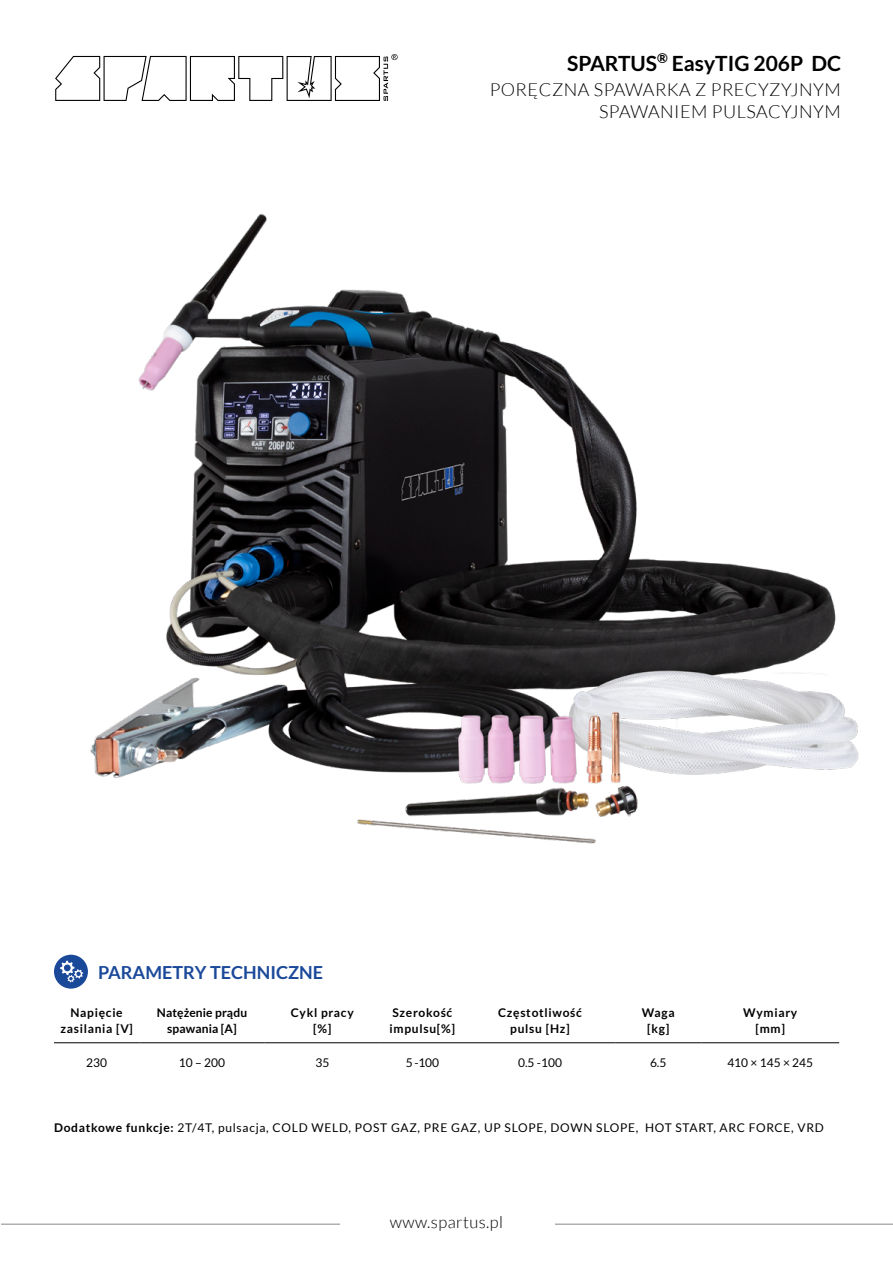
<style>
.page{position:relative;width:893px;height:1263px;background:#fff}
.page>*{position:absolute;margin:0;border:0;box-sizing:border-box;transform-origin:0 0}
.t1{font:700 21px "Lato";color:#000}
.t2{font:300 18px/21.6px "Lato";letter-spacing:.025em;color:#000;text-align:right}
.t3{font:700 18px "Lato";color:#1b499a}
.t4{font:300 16.5px "Lato";letter-spacing:.025em;color:#000}
.t5{font:12px "Lato";letter-spacing:.06em;color:#000}
.t6{font:700 12px/16.5px "Lato";letter-spacing:.06em;color:#000;text-align:center}
.t7{font:700 12px/16.5px "Lato";letter-spacing:.01em;color:#000;text-align:center}
.t8{font:12px "Lato";color:#000}
.s1{font-weight:700}
</style>
<div class="page">
<svg style="left:55px;top:54px;width:343px;height:47px"></svg>
<hr style="left:1px;top:1224px;width:339px;height:1px;background:#878787">
<hr style="left:555px;top:1224px;width:338px;height:1px;background:#878787">
<hr style="left:54px;top:1042px;width:85px;height:1px;background:#000">
<hr style="left:139px;top:1042px;width:126px;height:1px;background:#000">
<hr style="left:265px;top:1042px;width:115px;height:1px;background:#000">
<hr style="left:380px;top:1042px;width:85px;height:1px;background:#000">
<hr style="left:465px;top:1042px;width:150px;height:1px;background:#000">
<hr style="left:615px;top:1042px;width:86px;height:1px;background:#000">
<hr style="left:701px;top:1042px;width:138px;height:1px;background:#000">
<svg style="left:54px;top:955px;width:34px;height:34px"></svg>
<img style="left:90px;top:213px;width:769px;height:631px">
<h1 class="t1" style="left:567px;top:51px;width:275px">SPARTUS<sup>®</sup> EasyTIG 206P DC</h1>
<h2 class="t2" style="left:490px;top:79px;width:353px">PORĘCZNA SPAWARKA Z PRECYZYJNYM<br>SPAWANIEM PULSACYJNYM</h2>
<h2 class="t3" style="left:98px;top:962px;width:226px">PARAMETRY TECHNICZNE</h2>
<p class="t6" style="left:61px;top:1004px;width:74px">Napięcie zasilania [V]</p>
<p class="t7" style="left:157px;top:1004px;width:92px">Natężenie prądu spawania [A]</p>
<p class="t6" style="left:291px;top:1004px;width:64px">Cykl pracy [%]</p>
<p class="t6" style="left:390px;top:1004px;width:67px;text-align:left">Szerokość impulsu[%]</p>
<p class="t6" style="left:498px;top:1004px;width:85px">Częstotliwość pulsu [Hz]</p>
<p class="t6" style="left:642px;top:1004px;width:34px">Waga [kg]</p>
<p class="t6" style="left:743px;top:1004px;width:56px">Wymiary [mm]</p>
<p class="t5" style="left:86px;top:1056px;width:22px">230</p>
<p class="t5" style="left:179px;top:1056px;width:48px">10 – 200</p>
<p class="t5" style="left:315px;top:1056px;width:15px">35</p>
<p class="t5" style="left:406px;top:1056px;width:35px">5 -100</p>
<p class="t5" style="left:518px;top:1056px;width:45px">0.5 -100</p>
<p class="t5" style="left:650px;top:1056px;width:18px">6.5</p>
<p class="t8" style="left:727px;top:1056px;width:87px">410 × 145 × 245</p>
<p class="t5" style="left:54px;top:1121px;width:771px"><span class="s1">Dodatkowe funkcje:</span> 2T/4T, pulsacja, COLD WELD, POST GAZ, PRE GAZ, UP SLOPE, DOWN SLOPE, HOT START, ARC FORCE, VRD</p>
<h3 class="t4" style="left:390px;top:1213px;width:115px">www.spartus.pl</h3>
</div>
